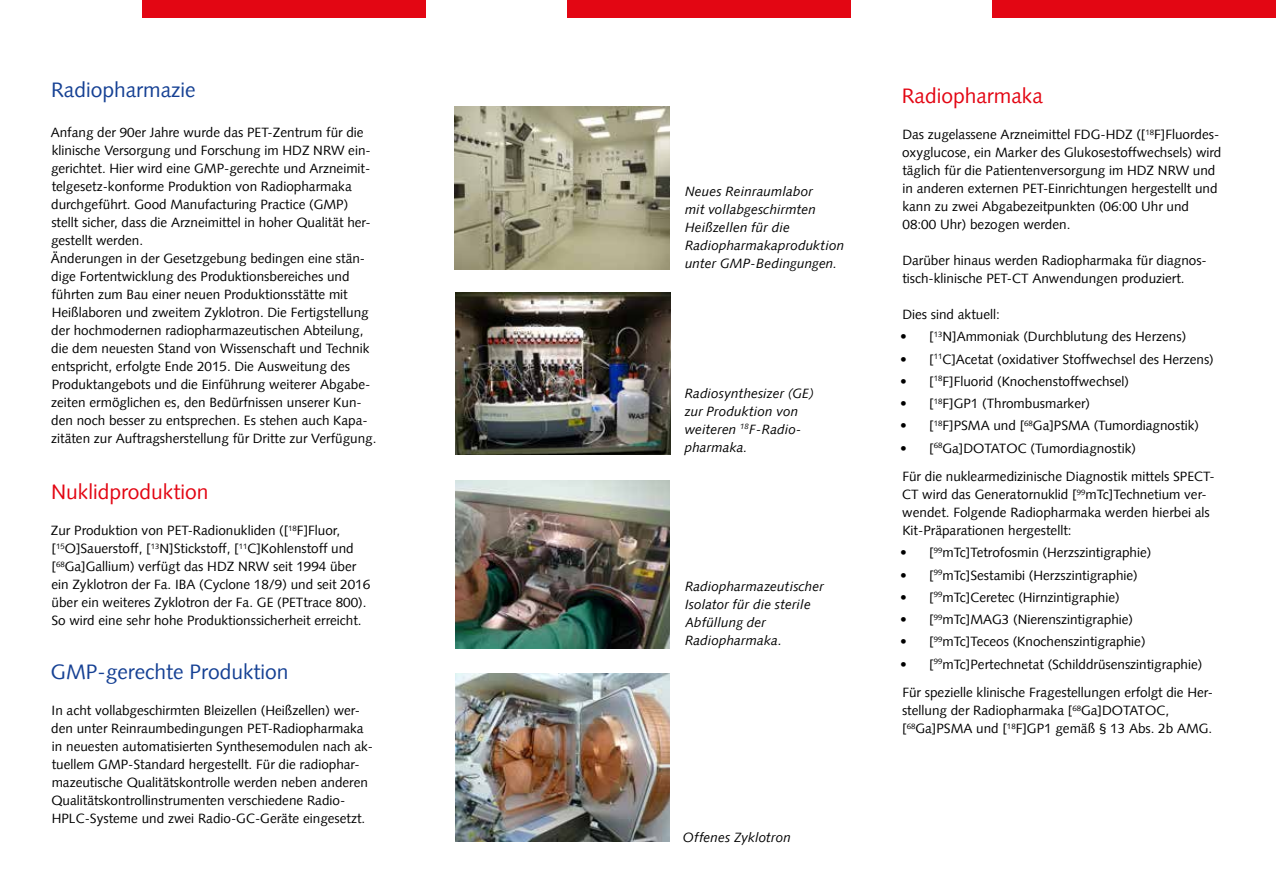
<style>
.page{position:relative;width:1276px;height:893px;background:#fff}
.page>*{position:absolute;margin:0;border:0;box-sizing:border-box;transform-origin:0 0}
.t1{font:21px "Syntax";color:#164194}
.t2{font:21px "Syntax";color:#e30613}
.t3{font:13.5px/18px "Syntax";color:#000}
.t4{font:italic 13.5px/18px "Syntax";letter-spacing:.005em;color:#000}
</style>
<div class="page">
<img style="left:456px;top:480px;width:214px;height:168px">
<img style="left:456px;top:674px;width:214px;height:167px">
<div style="left:992px;top:0;width:284px;height:17px;background:#e30613"></div>
<div style="left:567px;top:0;width:283px;height:17px;background:#e30613"></div>
<div style="left:142px;top:0;width:283px;height:17px;background:#e30613"></div>
<img style="left:455px;top:107px;width:215px;height:163px">
<img style="left:455px;top:293px;width:215px;height:162px">
<h1 class="t1" style="left:51px;top:77px;width:146px">Radiopharmazie</h1>
<p class="t3" style="left:51px;top:123px;width:327px">Anfang der 90er Jahre wurde das PET-Zentrum für die klinische Versorgung und Forschung im HDZ NRW ein&shy;gerichtet. Hier wird eine GMP-gerechte und Arzneimit&shy;telgesetz-konforme Produktion von Radiopharmaka durchgeführt. Good Manufacturing Practice (GMP) stellt sicher, dass die Arzneimittel in hoher Qualität her&shy;gestellt werden.<br>Änderungen in der Gesetzgebung bedingen eine stän&shy;dige Fortentwicklung des Produktionsbereiches und führten zum Bau einer neuen Produktionsstätte mit Heißlaboren und zweitem Zyklotron. Die Fertigstellung der hochmodernen radiopharmazeutischen Abteilung, die dem neuesten Stand von Wissenschaft und Technik entspricht, erfolgte Ende 2015. Die Ausweitung des Produktangebots und die Einführung weiterer Abgabe&shy;zeiten ermöglichen es, den Bedürfnissen unserer Kun&shy;den noch besser zu entsprechen. Es stehen auch Kapa&shy;zitäten zur Auftragsherstellung für Dritte zur Verfügung.</p>
<h1 class="t2" style="left:51px;top:479px;width:159px">Nuklidproduktion</h1>
<p class="t3" style="left:51px;top:521px;width:321px">Zur Produktion von PET-Radionukliden ([<sup>18</sup>F]Fluor, [<sup>15</sup>O]Sauerstoff, [<sup>13</sup>N]Stickstoff, [<sup>11</sup>C]Kohlenstoff und [<sup>68</sup>Ga]Gallium) verfügt das HDZ NRW seit 1994 über ein Zyklotron der Fa. IBA (Cyclone 18/9) und seit 2016 über ein weiteres Zyklotron der Fa. GE (PETtrace 800).<br>So wird eine sehr hohe Produktionssicherheit erreicht.</p>
<h1 class="t1" style="left:51px;top:659px;width:239px">GMP-gerechte Produktion</h1>
<p class="t3" style="left:51px;top:701px;width:323px">In acht vollabgeschirmten Bleizellen (Heißzellen) wer&shy;den unter Reinraumbedingungen PET-Radiopharmaka in neuesten automatisierten Synthesemodulen nach ak&shy;tuellem GMP-Standard hergestellt. Für die radiophar&shy;mazeutische Qualitätskontrolle werden neben anderen Qualitätskontrollinstrumenten verschiedene Radio-HPLC-Systeme und zwei Radio-GC-Geräte eingesetzt.</p>
<p class="t4" style="left:685px;top:183px;width:161px">Neues Reinraumlabor<br>mit vollabgeschirmten<br>Heißzellen für die<br>Radiopharmakaproduktion unter GMP-Bedingungen.</p>
<p class="t4" style="left:685px;top:384px;width:131px">Radiosynthesizer (GE) zur Produktion von weiteren <sup>18</sup>F-Radio&shy;pharmaka.</p>
<p class="t4" style="left:685px;top:578px;width:140px">Radiopharmazeutischer<br>Isolator für die sterile<br>Abfüllung der<br>Radiopharmaka.</p>
<p class="t4" style="left:682px;top:828px;width:110px">Offenes Zyklotron</p>
<h1 class="t2" style="left:901px;top:83px;width:143px">Radiopharmaka</h1>
<p class="t3" style="left:902px;top:125px;width:321px">Das zugelassene Arzneimittel FDG-HDZ ([<sup>18</sup>F]Fluordes&shy;oxyglucose, ein Marker des Glukosestoffwechsels) wird täglich für die Patientenversorgung im HDZ NRW und in anderen externen PET-Einrichtungen hergestellt und kann zu zwei Abgabezeitpunkten (06:00 Uhr und 08:00 Uhr) bezogen werden.</p>
<p class="t3" style="left:902px;top:251px;width:306px">Darüber hinaus werden Radiopharmaka für diagnos&shy;tisch-klinische PET-CT Anwendungen produziert.</p>
<p class="t3" style="left:902px;top:305px;width:99px">Dies sind aktuell:</p>
<p class="t3" style="left:900px;top:328px;width:287px">• [<sup>13</sup>N]Ammoniak (Durchblutung des Herzens)</p>
<p class="t3" style="left:900px;top:350px;width:315px">• [<sup>11</sup>C]Acetat (oxidativer Stoffwechsel des Herzens)</p>
<p class="t3" style="left:900px;top:372px;width:230px">• [<sup>18</sup>F]Fluorid (Knochenstoffwechsel)</p>
<p class="t3" style="left:900px;top:394px;width:191px">• [<sup>18</sup>F]GP1 (Thrombusmarker)</p>
<p class="t3" style="left:900px;top:417px;width:300px">• [<sup>18</sup>F]PSMA und [<sup>68</sup>Ga]PSMA (Tumordiagnostik)</p>
<p class="t3" style="left:900px;top:434px;width:316px;line-height:28.5px">• [<sup>68</sup>Ga]DOTATOC (Tumordiagnostik)<br>Für die nuklearmedizinische Diagnostik mittels SPECT-</p>
<p class="t3" style="left:902px;top:485px;width:309px">CT wird das Generatornuklid [<sup>99</sup>mTc]Technetium ver&shy;wendet. Folgende Radiopharmaka werden hierbei als<br>Kit-Präparationen hergestellt:</p>
<p class="t3" style="left:900px;top:544px;width:253px">• [<sup>99</sup>mTc]Tetrofosmin (Herzszintigraphie)</p>
<p class="t3" style="left:900px;top:566px;width:239px">• [<sup>99</sup>mTc]Sestamibi (Herzszintigraphie)</p>
<p class="t3" style="left:900px;top:588px;width:221px">• [<sup>99</sup>mTc]Ceretec (Hirnzintigraphie)</p>
<p class="t3" style="left:900px;top:610px;width:234px">• [<sup>99</sup>mTc]MAG3 (Nierenszintigraphie)</p>
<p class="t3" style="left:900px;top:633px;width:247px">• [<sup>99</sup>mTc]Teceos (Knochenszintigraphie)</p>
<p class="t3" style="left:900px;top:650px;width:314px;line-height:28.5px">• [<sup>99</sup>mTc]Pertechnetat (Schilddrüsenszintigraphie)<br>Für spezielle klinische Fragestellungen erfolgt die Her-</p>
<p class="t3" style="left:902px;top:701px;width:312px">stellung der Radiopharmaka [<sup>68</sup>Ga]DOTATOC, [<sup>68</sup>Ga]PSMA und [<sup>18</sup>F]GP1 gemäß § 13 Abs. 2b AMG.</p>
</div>
